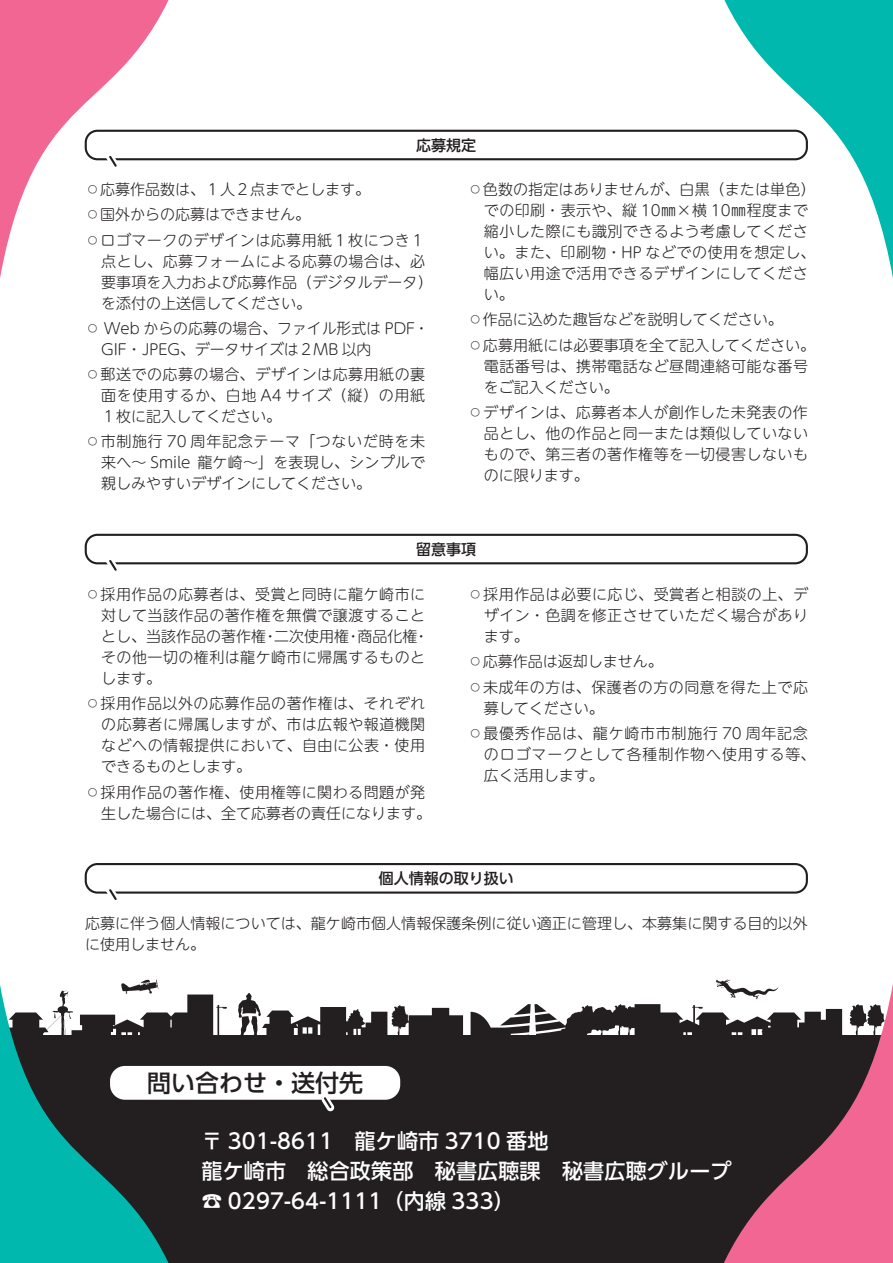
<style>
.page{position:relative;width:893px;height:1263px;background:#fff}
.page>*{position:absolute;margin:0;border:0;box-sizing:border-box;transform-origin:0 0}
.t1{font:500 24px "UD Shin Go Pro";color:#231f20}
.t2{font:500 21px/30px "UD Shin Go Pro";letter-spacing:.01em;color:#fff}
.t3{font:300 15px/21px "UD Shin M Go Pro";letter-spacing:.03em;color:#231f20}
.t4{font:300 15px/25.2px "UD Shin M Go Pro";color:#231f20}
.t5{font:300 15px/21px "UD Shin M Go Pro";letter-spacing:.005em;color:#231f20}
.t6{font:300 15px/21px "UD Shin M Go Pro";letter-spacing:.05em;color:#231f20;text-align:right}
.t7{font:300 15px/25.2px "UD Shin M Go Pro";letter-spacing:.01em;color:#231f20}
.t8{font:300 15px/21px "UD Shin M Go Pro";letter-spacing:.06em;color:#231f20}
.t9{font:500 15px "UD Shin Go Pro";color:#231f20}
</style>
<div class="page">
<svg style="left:175px;top:994px;width:543px;height:41px"></svg>
<svg style="left:238px;top:993px;width:23px;height:25px"></svg>
<svg style="left:500px;top:1004px;width:57px;height:21px"></svg>
<svg style="left:716px;top:979px;width:2px;height:20px"></svg>
<div style="left:0;top:1035px;width:893px;height:228px;background:#231f20"></div>
<svg style="left:718px;top:0;width:175px;height:278px"></svg>
<svg style="left:0;top:882px;width:175px;height:381px"></svg>
<svg style="left:718px;top:885px;width:175px;height:378px"></svg>
<svg style="left:0;top:0;width:175px;height:278px"></svg>
<div style="left:85px;top:130px;width:723px;height:30px;border:2px solid #231f20;border-radius:12px"></div>
<div style="left:85px;top:534px;width:723px;height:30px;border:2px solid #231f20;border-radius:12px"></div>
<div style="left:85px;top:863px;width:723px;height:31px;border:2px solid #231f20;border-radius:12px"></div>
<svg style="left:105px;top:153px;width:14px;height:16px"></svg>
<svg style="left:105px;top:560px;width:14px;height:11px"></svg>
<svg style="left:105px;top:886px;width:14px;height:16px"></svg>
<div style="left:109px;top:1065px;width:292px;height:36px;background:#fff;border-radius:16px"></div>
<div style="left:108px;top:1064px;width:294px;height:38px;border:2px solid #231f20;border-radius:16px"></div>
<svg style="left:321px;top:1097px;width:14px;height:15px"></svg>
<p class="t9" style="left:416px;top:133px;width:61px">応募規定</p>
<p class="t4" style="left:85px;top:176px;width:342px">◦応募作品数は、１人２点までとします。<br>◦国外からの応募はできません。<br>◦ロゴマークのデザインは応募用紙１枚につき１</p>
<p class="t5" style="left:101px;top:250px;width:333px">点とし、応募フォームによる応募の場合は、必要事項を入力および応募作品（デジタルデータ(を添付の上送信してください。</p>
<p class="t4" style="left:101px;top:317px;width:329px;line-height:21px;text-indent:-16px">◦ Web からの応募の場合、ファイル形式は PDF・<br>GIF・JPEG、データサイズは２MB 以内</p>
<p class="t3" style="left:101px;top:363px;width:326px;text-align:justify;text-indent:-16px">◦郵送での応募の場合、デザインは応募用紙の裏面を使用するか、白地 A4 サイズ（縦）の用紙１枚に記入してください。</p>
<p class="t6" style="left:85px;top:430px;width:342px">◦市制施行 70 周年記念テーマ「つないだ時を未龍ケ崎～」を表現し、シンプルで</p>
<p class="t4" style="left:101px;top:451px;width:271px;line-height:21px">来へ～ Smile<br>親しみやすいデザインにしてください。</p>
<p class="t3" style="left:484px;top:178px;width:333px;text-indent:-16px">◦色数の指定はありませんが、白黒（または単色(での印刷・表示や、縦 10㎜×横 10㎜程度まで縮小した際にも識別できるよう考慮してください。また、印刷物・HP などでの使用を想定し、幅広い用途で活用できるデザインにしてください。</p>
<p class="t7" style="left:468px;top:306px;width:349px">◦作品に込めた趣旨などを説明してください。<br>◦応募用紙には必要事項を全て記入してください。</p>
<p class="t3" style="left:484px;top:354px;width:326px">電話番号は、携帯電話など昼間連絡可能な番号をご記入ください。</p>
<p class="t3" style="left:484px;top:401px;width:326px;text-align:justify;text-indent:-16px">◦デザインは、応募者本人が創作した未発表の作品とし、他の作品と同一または類似していないもので、第三者の著作権等を一切侵害しないものに限ります。</p>
<p class="t9" style="left:416px;top:537px;width:61px">留意事項</p>
<p class="t3" style="left:85px;top:583px;width:345px;text-align:right">◦採用作品の応募者は、受賞と同時に龍ケ崎市に対して当該作品の著作権を無償で譲渡すること<br>・</p>
<p class="t3" style="left:357px;top:625px;width:62px">商品化権</p>
<p class="t3" style="left:101px;top:625px;width:326px">とし、当該作品の著作権<br>その他一切の権利は龍ケ崎市に帰属するものとします。</p>
<p class="t3" style="left:101px;top:692px;width:326px;text-align:justify;text-indent:-16px">◦採用作品以外の応募作品の著作権は、それぞれの応募者に帰属しますが、市は広報や報道機関などへの情報提供において、自由に公表・使用できるものとします。</p>
<p class="t3" style="left:101px;top:781px;width:331px;text-indent:-16px">◦採用作品の著作権、使用権等に関わる問題が発生した場合には、全て応募者の責任になります。</p>
<p class="t3" style="left:274px;top:625px;width:76px">二次使用権</p>
<p class="t3" style="left:263px;top:625px;width:16px">・</p>
<p class="t3" style="left:346px;top:625px;width:16px">・</p>
<p class="t3" style="left:484px;top:583px;width:326px;text-align:justify;text-indent:-16px">◦採用作品は必要に応じ、受賞者と相談の上、デザイン・色調を修正させていただく場合があります。</p>
<p class="t3" style="left:468px;top:648px;width:342px;line-height:25.2px">◦応募作品は返却しません。<br>◦未成年の方は、保護者の方の同意を得た上で応</p>
<p class="t6" style="left:468px;top:694px;width:342px;line-height:25.2px;text-align:left;text-indent:16px">募してください。<br>◦最優秀作品は、龍ケ崎市市制施行 70 周年記念</p>
<p class="t8" style="left:484px;top:743px;width:333px">のロゴマークとして各種制作物へ使用する等、広く活用します。</p>
<p class="t9" style="left:379px;top:866px;width:136px">個人情報の取り扱い</p>
<p class="t5" style="left:85px;top:912px;width:724px">応募に伴う個人情報については、龍ケ崎市個人情報保護条例に従い適正に管理し、本募集に関する目的以外に使用しません。</p>
<h1 class="t1" style="left:147px;top:1063px;width:217px">問い合わせ・送付先</h1>
<h2 class="t2" style="left:201px;top:1126px;width:532px">〒 301-8611　龍ケ崎市 3710 番地<br>龍ケ崎市　総合政策部　秘書広聴課　秘書広聴グループ☎ 0297-64-1111（内線 333(</h2>
</div>
